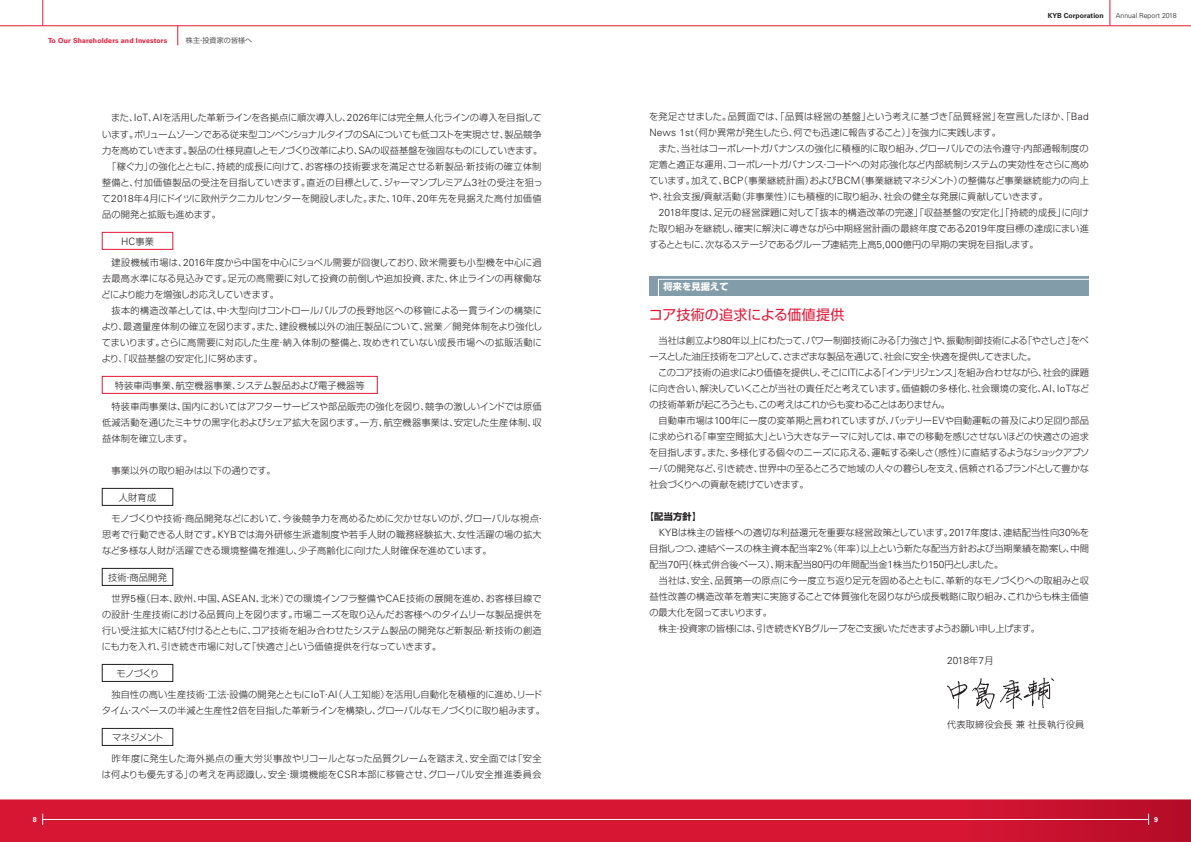
<style>
.page{position:relative;width:1191px;height:842px;background:#fff}
.page>*{position:absolute;margin:0;border:0;box-sizing:border-box;transform-origin:0 0}
.bodytext_J{font:14px "Shin Go Pro";letter-spacing:.02em;color:#e51836}
.bodytext_J-2{font:300 10.1px "Univers LT Std";color:#231f20}
.bodytext_J-3{font:300 9.2px/16px "Shin Go Pro";color:#231f20;text-align:justify}
.bodytext_J-4{font:300 9.2px/16px "Shin Go Pro";letter-spacing:.02em;color:#231f20}
.bodytext_J-5{font:300 9.2px/16px "Shin Go Pro";letter-spacing:-.035em;color:#231f20}
.bodytext_J-6{font:300 9.2px/16px "Shin Go Pro";letter-spacing:.025em;color:#231f20}
.bodytext_J-7{font:300 9.2px "Shin Go Pro";letter-spacing:-.03em;color:#231f20}
.body_title_J_red{font:700 9.2px "Shin Go Pro";letter-spacing:.015em;color:#fff}
.bodytext_J-8{font:700 9.2px "Shin Go Pro";color:#231f20}
.t1{font:700 7.1px "Univers LT Std";color:#fff}
.t2{font:700 7px "Univers LT Std";letter-spacing:.02em;color:#e51836}
.t3{font:300 7px "Univers LT Std";color:#231f20}
.t4{font:700 7px "Univers LT Std";color:#231f20}
.s1{font-family:"Koz Min Pr 6 N";font-weight:400;color:#57585a}
.s2{font-family:"Shin Go Pro";font-weight:400;color:#57585a}
.s3{font-family:"Univers LT Std";font-size:10.1px}
.s4{font-family:"Shin Go Pro";font-size:9.2px}
</style>
<div class="page">
<svg style="left:0;top:799px;width:1191px;height:43px;background:#d31734"></svg>
<hr style="left:43px;top:819px;width:1105px;height:1px;background:#fff">
<svg style="left:1109px;top:0;width:1px;height:26px"></svg>
<hr style="left:0;top:26px;width:1191px;height:1px;background:#e51836">
<svg style="left:43px;top:0;width:1px;height:26px"></svg>
<div style="left:649px;top:276px;width:440px;height:20px;background:#839ca9"></div>
<hr style="left:658px;top:279px;width:431px;height:1px;background:#fff">
<svg style="left:658px;top:280px;width:1px;height:16px"></svg>
<img style="left:947px;top:677px;width:108px;height:32px">
<div style="left:102px;top:232px;width:71px;height:17px;border:1px solid #e51836"></div>
<div style="left:102px;top:376px;width:275px;height:17px;border:1px solid #e51836"></div>
<div style="left:102px;top:488px;width:71px;height:17px;border:1px solid #231f20"></div>
<div style="left:102px;top:568px;width:71px;height:17px;border:1px solid #231f20"></div>
<div style="left:102px;top:664px;width:71px;height:17px;border:1px solid #231f20"></div>
<div style="left:102px;top:728px;width:71px;height:17px;border:1px solid #231f20"></div>
<svg style="left:177px;top:26px;width:1px;height:19px"></svg>
<p class="t2" style="left:48px;top:36px;width:206px">To Our Shareholders and Investors <span class="s1">　　</span><span class="s2">株主・投資家の皆様へ</span></p>
<p class="bodytext_J-3" style="left:102px;top:109px;width:442px">　また、<span class="s3">IoT</span>、<span class="s3">AI</span>を活用した革新ラインを各拠点に順次導入し、<span class="s3">2026</span>年には完全無人化ラインの導入を目指しています。ボリュームゾーンである従来型コンベンショナルタイプの<span class="s3">SA</span>についても低コストを実現させ、製品競争力を高めていきます。製品の仕様見直しとモノづくり改革により、<span class="s3">SA</span>の収益基盤を強固なものにしていきます。</p>
<p class="bodytext_J-3" style="left:102px;top:157px;width:442px">　「稼ぐ力」の強化とともに、持続的成長に向けて、お客様の技術要求を満足させる新製品・新技術の確立体制整備と、付加価値製品の受注を目指していきます。直近の目標として、ジャーマンプレミアム<span class="s3">3</span>社の受注を狙って<span class="s3">2018</span>年<span class="s3">4</span>月にドイツに欧州テクニカルセンターを開設しました。また、<span class="s3">10</span>年、<span class="s3">20</span>年先を見据えた高付加価値品の開発と拡販も進めます。</p>
<p class="bodytext_J-2" style="left:121px;top:235px;width:35px">HC<span class="s4">事業</span></p>
<p class="bodytext_J-3" style="left:102px;top:253px;width:441px">　建設機械市場は、<span class="s3">2016</span>年度から中国を中心にショベル需要が回復しており、欧米需要も小型機を中心に過去最高水準になる見込みです。足元の高需要に対して投資の前倒しや追加投資、また、休止ラインの再稼働などにより能力を増強しお応えしていきます。</p>
<p class="bodytext_J-3" style="left:102px;top:301px;width:442px">　抜本的構造改革としては、中・大型向けコントロールバルブの長野地区への移管による一貫ラインの構築により、最適量産体制の確立を図ります。また、建設機械以外の油圧製品について、営業／開発体制をより強化してまいります。さらに高需要に対応した生産・納入体制の整備と、攻めきれていない成長市場への拡販活動により、「収益基盤の安定化」に努めます。</p>
<p class="bodytext_J-4" style="left:115px;top:376px;width:251px">特装車両事業、航空機器事業、システム製品および電子機器等</p>
<p class="bodytext_J-3" style="left:102px;top:397px;width:441px">　特装車両事業は、国内においてはアフターサービスや部品販売の強化を図り、競争の激しいインドでは原価低減活動を通じたミキサの黒字化およびシェア拡大を図ります。一方、航空機器事業は、安定した生産体制、収益体制を確立します。</p>
<p class="bodytext_J-4" style="left:102px;top:461px;width:175px">　事業以外の取り組みは以下の通りです。</p>
<p class="bodytext_J-3" style="left:119px;top:488px;width:39px">人財育成</p>
<p class="bodytext_J-4" style="left:102px;top:509px;width:444px">　モノづくりや技術・商品開発などにおいて、今後競争力を高めるために欠かせないのが、グローバルな視点・思考で行動できる人財です。<span class="s3">KYB</span>では海外研修生派遣制度や若手人財の職務経験拡大、女性活躍の場の拡大など多様な人財が活躍できる環境整備を推進し、少子高齢化に向けた人財確保を進めています。</p>
<p class="bodytext_J-3" style="left:108px;top:568px;width:60px">技術・商品開発</p>
<p class="bodytext_J-3" style="left:102px;top:589px;width:441px">　世界<span class="s3">5</span>極（日本、欧州、中国、<span class="s3">ASEAN</span>、北米）での環境インフラ整備や<span class="s3">CAE</span>技術の展開を進め、お客様目線での設計・生産技術における品質向上を図ります。市場ニーズを取り込んだお客様へのタイムリーな製品提供を行い受注拡大に結び付けるとともに、コア技術を組み合わせたシステム製品の開発など新製品・新技術の創造にも力を入れ、引き続き市場に対して「快適さ」という価値提供を行なっていきます。</p>
<p class="bodytext_J-3" style="left:117px;top:664px;width:44px">モノづくり</p>
<p class="bodytext_J-3" style="left:102px;top:685px;width:444px">　独自性の高い生産技術・工法・設備の開発とともに<span class="s3">IoT</span>・<span class="s3">AI</span>（人工知能）を活用し自動化を積極的に進め、リードタイム・スペースの半減と生産性<span class="s3">2</span>倍を目指した革新ラインを構築し、グローバルなモノづくりに取り組みます。</p>
<p class="bodytext_J-3" style="left:112px;top:728px;width:52px">マネジメント</p>
<p class="bodytext_J-6" style="left:102px;top:749px;width:441px">　昨年度に発生した海外拠点の重大労災事故やリコールとなった品質クレームを踏まえ、安全面では「安全は何よりも優先する」の考えを再認識し、安全・環境機能を<span class="s3">CSR</span>本部に移管させ、グローバル安全推進委員会</p>
<p class="t4" style="left:1047px;top:11px;width:58px">KYB Corporation</p>
<p class="t3" style="left:1115px;top:11px;width:62px">Annual Report 2018</p>
<p class="bodytext_J-3" style="left:649px;top:107px;width:441px">を発足させました。品質面では、「品質は経営の基盤」という考えに基づき「品質経営」を宣言したほか、「<span class="s3">Bad<br>News 1st</span>（何か異常が発生したら、何でも迅速に報告すること）」を強力に実践します。</p>
<p class="bodytext_J-3" style="left:649px;top:139px;width:441px">　また、当社はコーポレートガバナンスの強化に積極的に取り組み、グローバルでの法令遵守・内部通報制度の定着と適正な運用、コーポレートガバナンス・コードへの対応強化など内部統制システムの実効性をさらに高めています。加えて、<span class="s3">BCP</span>（事業継続計画）および<span class="s3">BCM</span>（事業継続マネジメント）の整備など事業継続能力の向上や、社会支援<span class="s3">/</span>貢献活動（非事業性）にも積極的に取り組み、社会の健全な発展に貢献していきます。</p>
<p class="bodytext_J-3" style="left:649px;top:203px;width:441px;text-indent:10px"><span class="s3">2018</span>年度は、足元の経営課題に対して「抜本的構造改革の完遂」「収益基盤の安定化」「持続的成長」に向けた取り組みを継続し、確実に解決に導きながら中期経営計画の最終年度である<span class="s3">2019</span>年度目標の達成にまい進するとともに、次なるステージであるグループ連結売上高<span class="s3">5,000</span>億円の早期の実現を目指します。</p>
<p class="body_title_J_red" style="left:663px;top:279px;width:66px">将来を見据えて</p>
<p class="bodytext_J" style="left:649px;top:303px;width:197px">コア技術の追求による価値提供</p>
<p class="bodytext_J-5" style="left:649px;top:331px;width:441px">　当社は創立より<span class="s3">80</span>年以上にわたって、パワー制御技術にみる「力強さ」や、振動制御技術による「やさしさ」をベースとした油圧技術をコアとして、さまざまな製品を通じて、社会に安全・快適を提供してきました。</p>
<p class="bodytext_J-3" style="left:649px;top:363px;width:442px">　このコア技術の追求により価値を提供し、そこに<span class="s3">IT</span>による「インテリジェンス」を組み合わせながら、社会的課題に向き合い、解決していくことが当社の責任だと考えています。価値観の多様化、社会環境の変化、<span class="s3">AI</span>、<span class="s3">IoT</span>などの技術革新が起ころうとも、この考えはこれからも変わることはありません。</p>
<p class="bodytext_J-3" style="left:649px;top:411px;width:442px">　自動車市場は<span class="s3">100</span>年に一度の変革期と言われていますが、バッテリー<span class="s3">EV</span>や自動運転の普及により足回り部品に求められる「車室空間拡大」という大きなテーマに対しては、車での移動を感じさせないほどの快適さの追求を目指します。また、多様化する個々のニーズに応える、運転する楽しさ（感性）に直結するようなショックアブソーバの開発など、引き続き、世界中の至るところで地域の人々の暮らしを支え、信頼されるブランドとして豊かな社会づくりへの貢献を続けていきます。</p>
<p class="bodytext_J-8" style="left:645px;top:509px;width:58px">【配当方針】</p>
<p class="bodytext_J-3" style="left:649px;top:523px;width:441px;text-indent:9px"><span class="s3">KYB</span>は株主の皆様への適切な利益還元を重要な経営政策としています。<span class="s3">2017</span>年度は、連結配当性向<span class="s3">30</span>％を目指しつつ、連結ベースの株主資本配当率<span class="s3">2%</span>（年率）以上という新たな配当方針および当期業績を勘案し、中間配当<span class="s3">70</span>円（株式併合後ベース）、期末配当<span class="s3">80</span>円の年間配当金<span class="s3">1</span>株当たり<span class="s3">150</span>円としました。</p>
<p class="bodytext_J-3" style="left:649px;top:571px;width:441px">　当社は、安全、品質第一の原点に今一度立ち返り足元を固めるとともに、革新的なモノづくりへの取組みと収益性改善の構造改革を着実に実施することで体質強化を図りながら成長戦略に取り組み、これからも株主価値の最大化を図ってまいります。</p>
<p class="bodytext_J-7" style="left:649px;top:621px;width:392px">　株主・投資家の皆様には、引き続き<span class="s3">KYB</span>グループをご支援いただきますようお願い申し上げます。</p>
<p class="bodytext_J-2" style="left:947px;top:654px;width:48px">2018<span class="s4">年</span>7<span class="s4">月</span></p>
<p class="bodytext_J-4" style="left:947px;top:715px;width:139px">代表取締役会長兼社長執行役員</p>
<p class="t1" style="left:33px;top:816px;width:5px">8</p>
<p class="t1" style="left:1154px;top:816px;width:5px">9</p>
</div>
